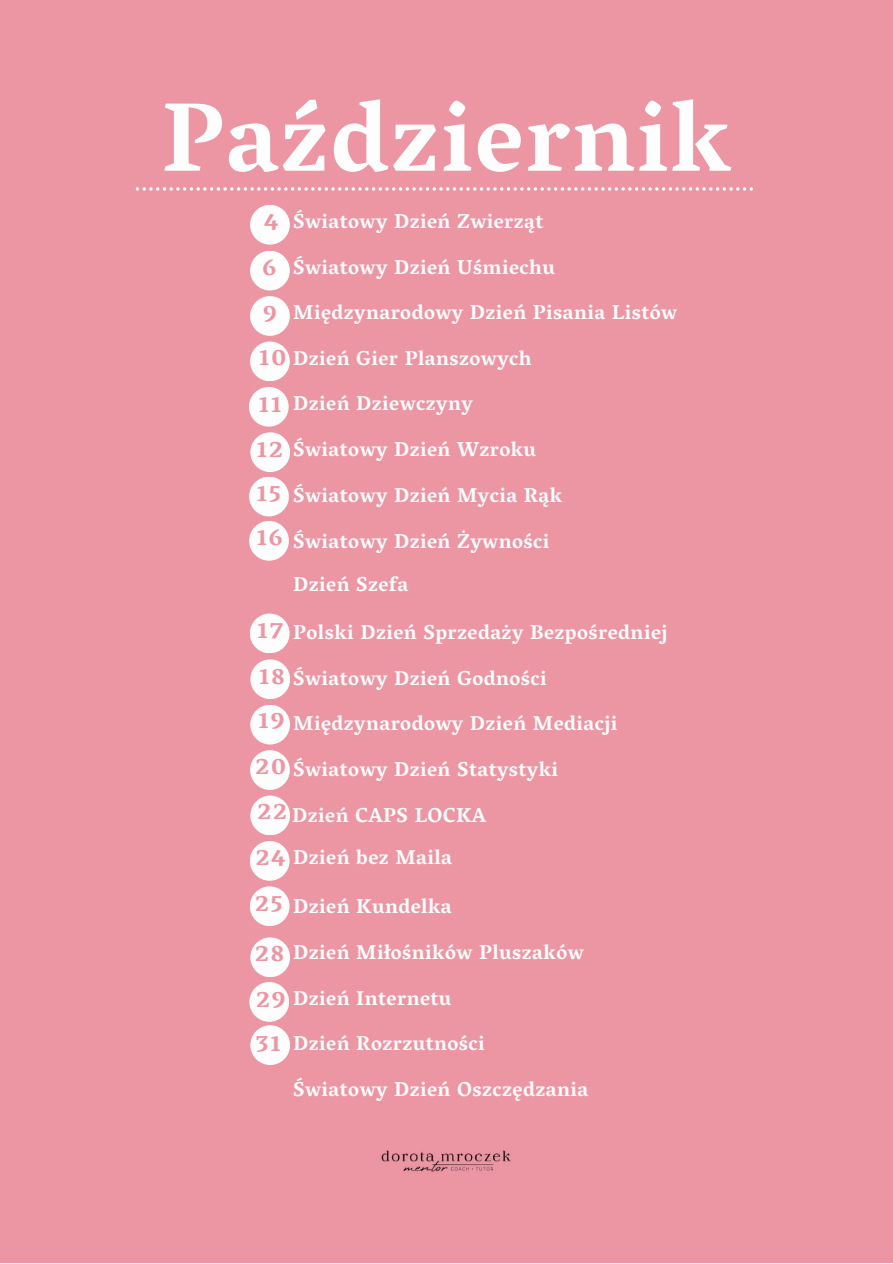
<style>
.page{position:relative;width:893px;height:1264px;background:#fff}
.page>*{position:absolute;margin:0;border:0;box-sizing:border-box;transform-origin:0 0}
.t1{font:700 99.3px "Vesper Libre";letter-spacing:.02em;color:#fdfdfd}
.t2{font:700 25.65px/45.5px "Vesper Libre";letter-spacing:.02em;color:#ec96a4}
.t3{font:700 20.55px/41.7px "Vesper Libre";letter-spacing:.02em;color:#fdfdfd}
</style>
<div class="page">
<div style="left:0;top:0;width:892px;height:1262px;background:#ec96a4"></div>
<svg style="left:136px;top:187px;width:617px;height:4px"></svg>
<div style="left:250px;top:205px;width:40px;height:40px;background:#fdfdfd;border-radius:50%"></div>
<div style="left:250px;top:251px;width:40px;height:39px;background:#fdfdfd;border-radius:50%"></div>
<div style="left:250px;top:296px;width:40px;height:40px;background:#fdfdfd;border-radius:50%"></div>
<div style="left:250px;top:341px;width:40px;height:40px;background:#fdfdfd;border-radius:50%"></div>
<div style="left:250px;top:432px;width:40px;height:40px;background:#fdfdfd;border-radius:50%"></div>
<div style="left:250px;top:613px;width:39px;height:40px;background:#fdfdfd;border-radius:50%"></div>
<div style="left:250px;top:659px;width:40px;height:40px;background:#fdfdfd;border-radius:50%"></div>
<div style="left:250px;top:795px;width:40px;height:40px;background:#fdfdfd;border-radius:50%"></div>
<div style="left:250px;top:841px;width:39px;height:39px;background:#fdfdfd;border-radius:50%"></div>
<div style="left:250px;top:886px;width:39px;height:40px;background:#fdfdfd;border-radius:50%"></div>
<div style="left:250px;top:937px;width:40px;height:40px;background:#fdfdfd;border-radius:50%"></div>
<div style="left:250px;top:1025px;width:40px;height:40px;background:#fdfdfd;border-radius:50%"></div>
<div style="left:250px;top:750px;width:40px;height:40px;background:#fdfdfd;border-radius:50%"></div>
<img style="left:381px;top:1150px;width:130px;height:22px">
<div style="left:250px;top:704px;width:40px;height:40px;background:#fdfdfd;border-radius:50%"></div>
<div style="left:249px;top:982px;width:40px;height:39px;background:#fdfdfd;border-radius:50%"></div>
<div style="left:249px;top:387px;width:40px;height:39px;background:#fdfdfd;border-radius:50%"></div>
<div style="left:249px;top:476px;width:40px;height:40px;background:#fdfdfd;border-radius:50%"></div>
<div style="left:249px;top:521px;width:40px;height:39px;background:#fdfdfd;border-radius:50%"></div>
<h1 class="t1" style="left:162px;top:78px;width:571px">Październik</h1>
<p class="t3" style="left:293px;top:200px;width:252px">Światowy Dzień Zwierząt</p>
<p class="t2" style="left:258px;top:197px;width:30px">4<br>6<br>9<br>10</p>
<p class="t3" style="left:293px;top:246px;width:263px">Światowy Dzień Uśmiechu</p>
<p class="t3" style="left:293px;top:291px;width:385px">Międzynarodowy Dzień Pisania Listów</p>
<p class="t3" style="left:293px;top:337px;width:240px">Dzień Gier Planszowych</p>
<p class="t3" style="left:293px;top:382px;width:181px">Dzień Dziewczyny</p>
<p class="t3" style="left:293px;top:428px;width:244px">Światowy Dzień Wzroku</p>
<p class="t3" style="left:293px;top:474px;width:270px">Światowy Dzień Mycia Rąk</p>
<p class="t3" style="left:293px;top:519px;width:257px">Światowy Dzień Żywności</p>
<p class="t2" style="left:258px;top:380px;width:26px">11</p>
<p class="t2" style="left:256px;top:425px;width:29px">12</p>
<p class="t2" style="left:256px;top:470px;width:29px;line-height:44.2px">15<br>16</p>
<p class="t3" style="left:293px;top:563px;width:116px">Dzień Szefa</p>
<p class="t2" style="left:257px;top:605px;width:30px;line-height:46.2px">17<br>18</p>
<p class="t3" style="left:293px;top:611px;width:375px">Polski Dzień Sprzedaży Bezpośredniej</p>
<p class="t3" style="left:293px;top:656px;width:255px">Światowy Dzień Godności</p>
<p class="t3" style="left:293px;top:702px;width:325px">Międzynarodowy Dzień Mediacji</p>
<p class="t3" style="left:293px;top:748px;width:266px">Światowy Dzień Statystyki</p>
<p class="t3" style="left:292px;top:793px;width:195px">Dzień CAPS LOCKA<br>Dzień bez Maila</p>
<p class="t3" style="left:293px;top:885px;width:160px">Dzień Kundelka</p>
<p class="t3" style="left:293px;top:930px;width:292px">Dzień Miłośników Pluszaków</p>
<p class="t3" style="left:293px;top:976px;width:160px">Dzień Internetu</p>
<p class="t3" style="left:293px;top:1022px;width:193px">Dzień Rozrzutności</p>
<p class="t2" style="left:258px;top:696px;width:29px">19</p>
<p class="t2" style="left:254px;top:741px;width:34px;text-align:justify">20<br>22<br>24<br>25</p>
<p class="t2" style="left:254px;top:929px;width:32px">28</p>
<p class="t2" style="left:255px;top:975px;width:32px">29</p>
<p class="t2" style="left:255px;top:1019px;width:28px">31</p>
<p class="t3" style="left:293px;top:1068px;width:296px">Światowy Dzień Oszczędzania</p>
</div>
